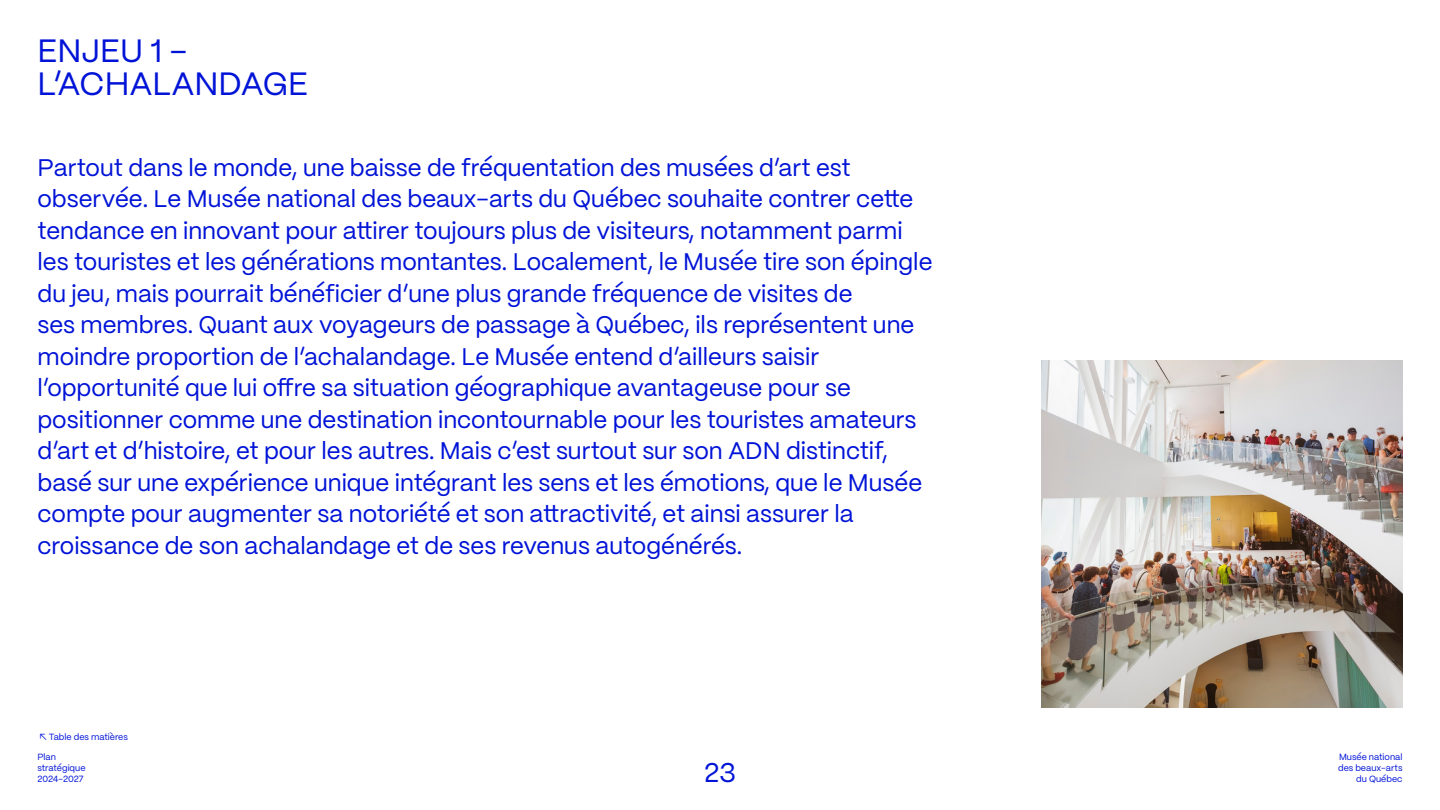
<style>
.page{position:relative;width:1440px;height:810px;background:#fff}
.page>*{position:absolute;margin:0;border:0;box-sizing:border-box;transform-origin:0 0}
.TItre_section_-_NON_POUR_TOC{font:32.25px/33.8px "PP Mori";color:#0013d7}
.t1{font:27px "PP Mori";color:#0013d7}
.Texte_niv_2{font:24px/31.5px "PP Mori";color:#0013d7}
.t2{font:9px/10.8px "PP Mori";color:#0013d7}
</style>
<div class="page">
<img style="left:1042px;top:361px;width:360px;height:347px">
<p class="TItre_section_-_NON_POUR_TOC" style="left:38px;top:32px;width:272px">ENJEU 1 –<br>L’ACHALANDAGE</p>
<p class="Texte_niv_2" style="left:38px;top:150px;width:897px">Partout dans le monde, une baisse de fréquentation des musées d’art est observée. Le Musée national des beaux-arts du Québec souhaite contrer cette tendance en innovant pour attirer toujours plus de visiteurs, notamment parmi les touristes et les générations montantes. Localement, le Musée tire son épingle du jeu, mais pourrait bénéficier d’une plus grande fréquence de visites de<br>ses membres. Quant aux voyageurs de passage à Québec, ils représentent une moindre proportion de l’achalandage. Le Musée entend d’ailleurs saisir l’opportunité que lui offre sa situation géographique avantageuse pour se positionner comme une destination incontournable pour les touristes amateurs d’art et d’histoire, et pour les autres. Mais c’est surtout sur son ADN distinctif, basé sur une expérience unique intégrant les sens et les émotions, que le Musée compte pour augmenter sa notoriété et son attractivité, et ainsi assurer la croissance de son achalandage et de ses revenus autogénérés.</p>
<p class="t2" style="left:40px;top:731px;width:90px">↖ Table des matières</p>
<p class="t2" style="left:38px;top:751px;width:50px">Plan stratégique<br>2024-2027</p>
<p class="t2" style="left:1338px;top:751px;width:66px">Musée national des beaux-arts</p>
<p class="t1" style="left:704px;top:749px;width:33px">23</p>
<p class="t2" style="left:1356px;top:772px;width:48px">du Québec</p>
</div>
